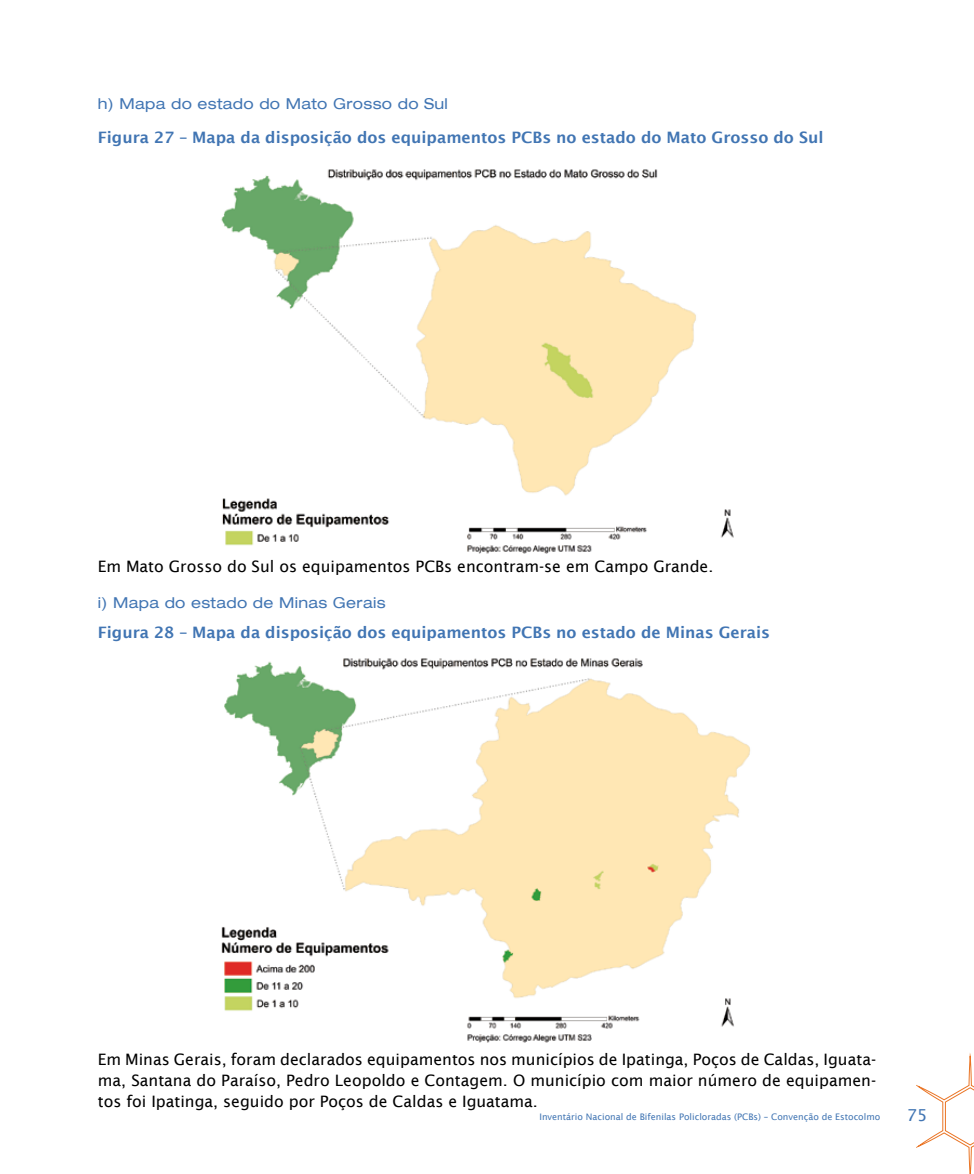
<style>
.page{position:relative;width:974px;height:1174px;background:#fff}
.page>*{position:absolute;margin:0;border:0;box-sizing:border-box;transform-origin:0 0}
.t1{font:16.5px "Lucida Sans";color:#4175b3}
.t2{font:15.75px/21px "Lucida Sans";color:#000;text-align:justify}
.t3{font:600 15.75px "Lucida Sans";color:#4175b3}
.t4{font:expanded 15px "Helvetica 53";letter-spacing:.02em;color:#4175b3}
.t5{font:9px "Lucida Sans";color:#4175b3}
</style>
<div class="page">
<svg style="left:917px;top:1053px;width:57px;height:121px"></svg>
<img style="left:221px;top:169px;width:513px;height:385px">
<img style="left:221px;top:658px;width:529px;height:385px">
<p class="t4" style="left:98px;top:94px;width:351px">h) Mapa do estado do Mato Grosso do Sul</p>
<p class="t3" style="left:98px;top:128px;width:727px">Figura 27 – Mapa da disposição dos equipamentos PCBs no estado do Mato Grosso do Sul</p>
<p class="t2" style="left:98px;top:556px;width:617px">Em Mato Grosso do Sul os equipamentos PCBs encontram-se em Campo Grande.</p>
<p class="t4" style="left:98px;top:593px;width:289px">i) Mapa do estado de Minas Gerais</p>
<p class="t3" style="left:98px;top:624px;width:674px">Figura 28 – Mapa da disposição dos equipamentos PCBs no estado de Minas Gerais</p>
<p class="t2" style="left:98px;top:1048px;width:780px">Em Minas Gerais, foram declarados equipamentos nos municípios de Ipatinga, Poços de Caldas, Iguata&shy;ma, Santana do Paraíso, Pedro Leopoldo e Contagem. O município com maior número de equipamen&shy;tos foi Ipatinga, seguido por Poços de Caldas e Iguatama.</p>
<p class="t5" style="left:539px;top:1112px;width:342px">Inventário Nacional de Bifenilas Policloradas (PCBs) – Convenção de Estocolmo</p>
<p class="t1" style="left:906px;top:1106px;width:22px">75</p>
</div>
